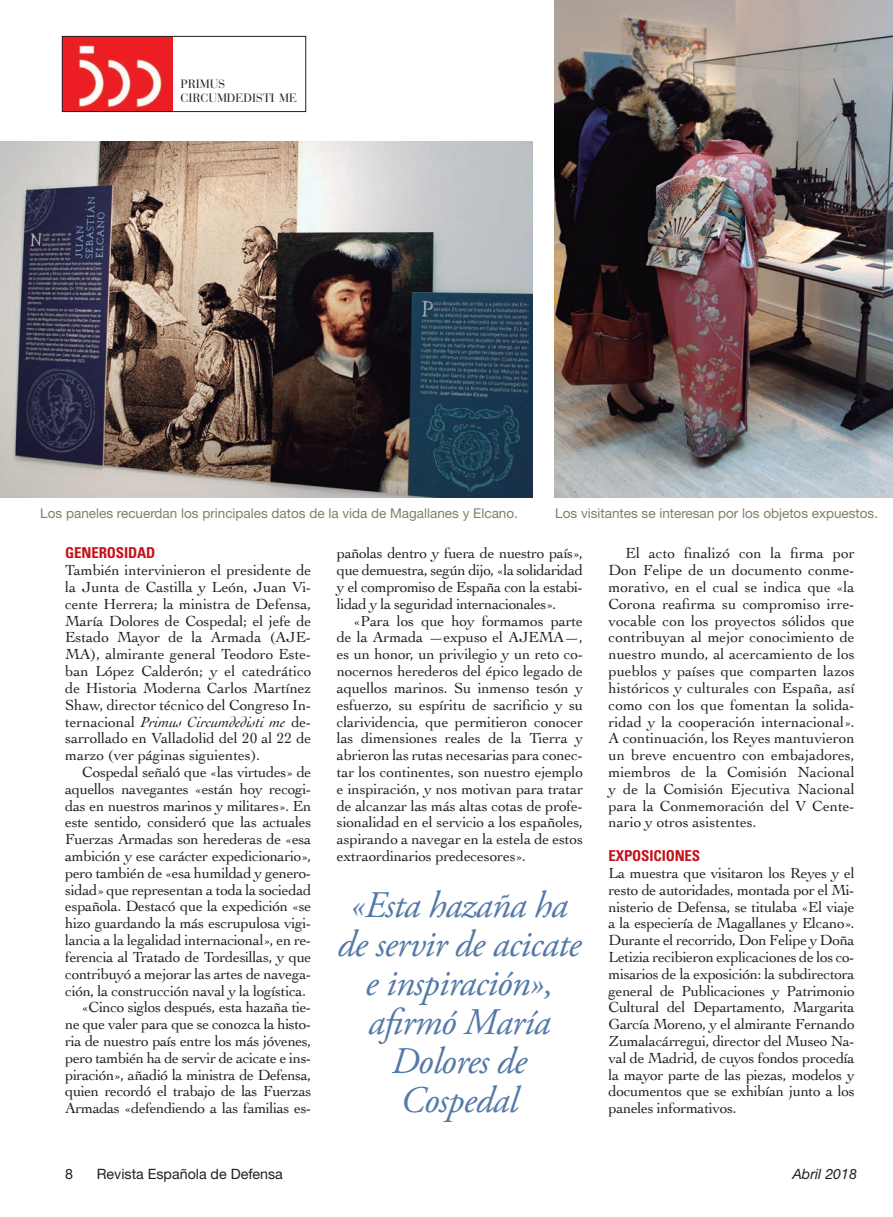
<style>
.page{position:relative;width:893px;height:1217px;background:#fff}
.page>*{position:absolute;margin:0;border:0;box-sizing:border-box;transform-origin:0 0}
.t1{font:italic 37.5px/39px "Adobe Garamond Pro";letter-spacing:-.02em;color:#5379a8;text-align:center}
.t2{font:15.3px/16.8px "Cochin";letter-spacing:-.02em;color:#231f20;text-align:justify}
.t3{font:700 condensed 15px "Univers";letter-spacing:-.01em;color:#c4121a}
.t4{font:14.25px "Helvetica Neue";color:#231f20}
.t5{font:italic 14.25px "Helvetica Neue";color:#231f20}
.t6{font:13.5px "Helvetica Neue";color:#7f7f69}
.t7{font:12px/13.5px "Bauer Bodoni";letter-spacing:-.005em;color:#231f20}
.s1{font-style:italic}
</style>
<div class="page">
<img style="left:0;top:141px;width:533px;height:356px">
<img style="left:555px;top:0;width:338px;height:497px">
<img style="left:64px;top:38px;width:109px;height:72px">
<div style="left:62px;top:36px;width:244px;height:76px;border:1px solid #231f20"></div>
<p class="t7" style="left:181px;top:77px;width:118px">PRIMUS<br>CIRCUMDEDISTI ME</p>
<p class="t6" style="left:40px;top:504px;width:479px">Los paneles recuerdan los principales datos de la vida de Magallanes y Elcano.</p>
<p class="t6" style="left:555px;top:504px;width:324px">Los visitantes se interesan por los objetos expuestos.</p>
<p class="t3" style="left:65px;top:543px;width:92px">GENEROSIDAD</p>
<p class="t2" style="left:65px;top:561px;width:248px">También intervinieron el presidente de la Junta de Castilla y León, Juan Vi&shy;cente Herrera; la ministra de Defensa, María Dolores de Cospedal; el jefe de Estado Mayor de la Armada (AJE-MA), almirante general Teodoro Este&shy;ban López Calderón; y el catedrático de Historia Moderna Carlos Martínez Shaw, director técnico del Congreso In&shy;ternacional <span class="s1">Primus Circumdedisti me</span> de&shy;sarrollado en Valladolid del 20 al 22 de marzo (ver páginas siguientes).</p>
<p class="t2" style="left:82px;top:762px;width:231px">Cospedal señaló que «las virtudes» de</p>
<p class="t2" style="left:65px;top:779px;width:248px">aquellos navegantes «están hoy recogi-</p>
<p class="t2" style="left:65px;top:796px;width:248px">das en nuestros marinos y militares». En</p>
<p class="t2" style="left:65px;top:813px;width:248px">este sentido, consideró que las actuales</p>
<p class="t2" style="left:65px;top:830px;width:248px">Fuerzas Armadas son herederas de «esa</p>
<p class="t2" style="left:65px;top:846px;width:248px">ambición y ese carácter expedicionario»,</p>
<p class="t2" style="left:65px;top:863px;width:248px">pero también de «esa humildad y genero-</p>
<p class="t2" style="left:65px;top:880px;width:248px">sidad» que representan a toda la sociedad</p>
<p class="t2" style="left:65px;top:897px;width:248px">española. Destacó que la expedición «se</p>
<p class="t2" style="left:65px;top:914px;width:248px">hizo guardando la más escrupulosa vigi-</p>
<p class="t2" style="left:65px;top:930px;width:248px">lancia a la legalidad internacional», en re-</p>
<p class="t2" style="left:65px;top:947px;width:248px">ferencia al Tratado de Tordesillas, y que</p>
<p class="t2" style="left:65px;top:964px;width:248px">contribuyó a mejorar las artes de navega-</p>
<p class="t2" style="left:65px;top:981px;width:242px">ción, la construcción naval y la logística.</p>
<p class="t2" style="left:82px;top:998px;width:231px">«Cinco siglos después, esta hazaña tie-</p>
<p class="t2" style="left:65px;top:1014px;width:248px">ne que valer para que se conozca la histo-</p>
<p class="t2" style="left:65px;top:1031px;width:248px">ria de nuestro país entre los más jóvenes,</p>
<p class="t2" style="left:65px;top:1048px;width:248px">pero también ha de servir de acicate e ins-</p>
<p class="t2" style="left:65px;top:1065px;width:248px">piración», añadió la ministra de Defensa,</p>
<p class="t2" style="left:65px;top:1082px;width:248px">quien recordó el trabajo de las Fuerzas</p>
<p class="t2" style="left:65px;top:1098px;width:248px">Armadas «defendiendo a las familias es-</p>
<p class="t2" style="left:337px;top:544px;width:248px">pañolas dentro y fuera de nuestro país», que demuestra, según dijo, «la solidaridad y el compromiso de España con la estabi&shy;lidad y la seguridad internacionales».</p>
<p class="t2" style="left:337px;top:611px;width:248px;text-indent:17px">«Para los que hoy formamos parte de la Armada —expuso el AJEMA—, es un honor, un privilegio y un reto co&shy;nocernos herederos del épico legado de aquellos marinos. Su inmenso tesón y esfuerzo, su espíritu de sacrificio y su clarividencia, que permitieron conocer las dimensiones reales de la Tierra y abrieron las rutas necesarias para conec&shy;tar los continentes, son nuestro ejemplo e inspiración, y nos motivan para tratar de alcanzar las más altas cotas de profe&shy;sionalidad en el servicio a los españoles, aspirando a navegar en la estela de estos extraordinarios predecesores».</p>
<h1 class="t1" style="left:338px;top:886px;width:245px">«Esta hazaña ha de servir de acicate e inspiración», afirmó María<br>Dolores de<br>Cospedal</h1>
<p class="t2" style="left:608px;top:544px;width:248px;text-indent:17px">El acto finalizó con la firma por Don Felipe de un documento conme&shy;morativo, en el cual se indica que «la Corona reafirma su compromiso irre&shy;vocable con los proyectos sólidos que contribuyan al mejor conocimiento de nuestro mundo, al acercamiento de los pueblos y países que comparten lazos históricos y culturales con España, así como con los que fomentan la solida&shy;ridad y la cooperación internacional».<br>A continuación, los Reyes mantuvieron un breve encuentro con embajadores, miembros de la Comisión Nacional y de la Comisión Ejecutiva Nacional para la Conmemoración del V Cente&shy;nario y otros asistentes.</p>
<p class="t3" style="left:609px;top:846px;width:93px">EXPOSICIONES</p>
<p class="t2" style="left:609px;top:863px;width:248px">La muestra que visitaron los Reyes y el resto de autoridades, montada por el Mi&shy;nisterio de Defensa, se titulaba «El viaje a la especiería de Magallanes y Elcano».<br>Durante el recorrido, Don Felipe y Doña Letizia recibieron explicaciones de los co&shy;misarios de la exposición: la subdirectora general de Publicaciones y Patrimonio Cultural del Departamento, Margarita García Moreno, y el almirante Fernando Zumalacárregui, director del Museo Na&shy;val de Madrid, de cuyos fondos procedía la mayor parte de las piezas, modelos y documentos que se exhibían junto a los paneles informativos.</p>
<p class="t4" style="left:65px;top:1164px;width:9px">8</p>
<p class="t4" style="left:97px;top:1164px;width:188px">Revista Española de Defensa</p>
<p class="t5" style="left:792px;top:1164px;width:66px">Abril 2018</p>
</div>
